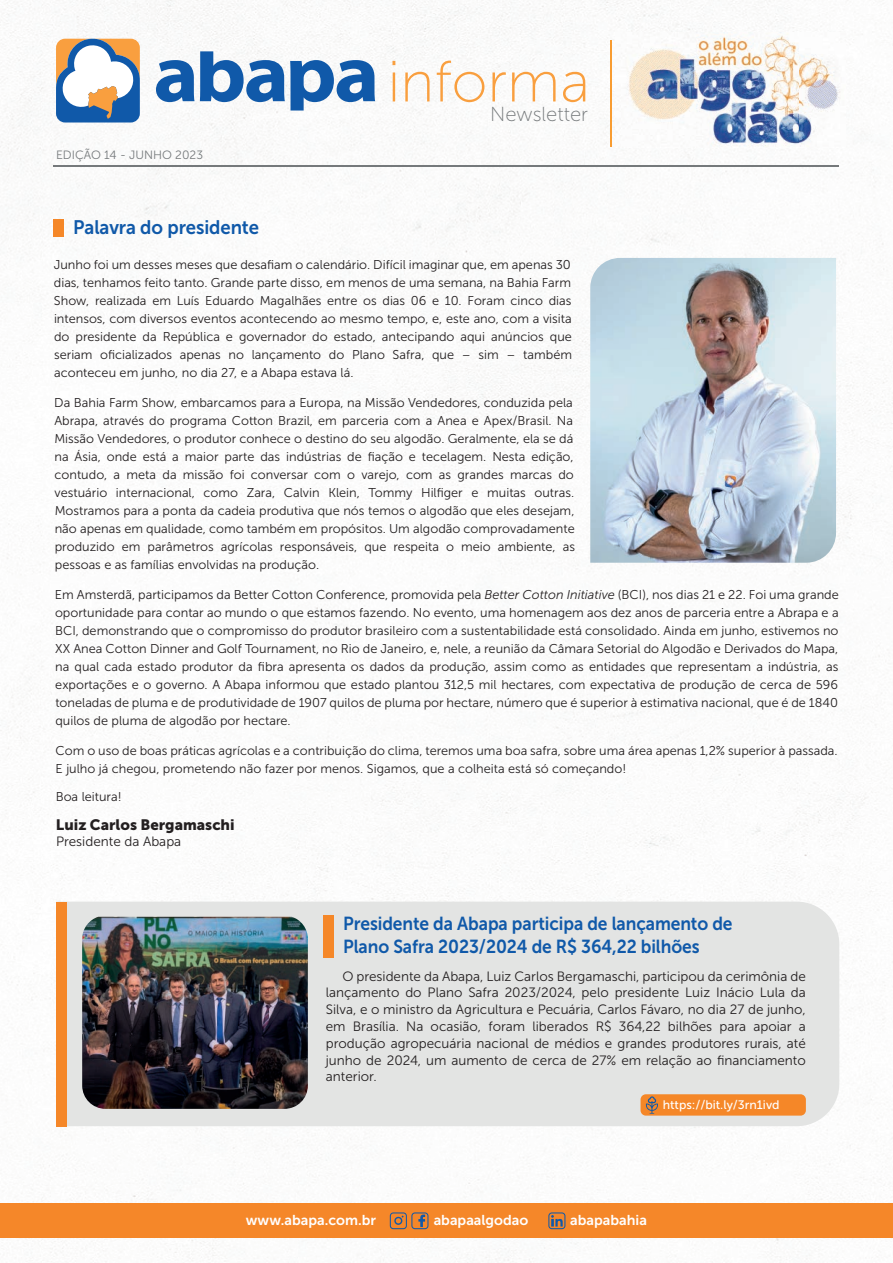
<style>
.page{position:relative;width:893px;height:1263px;background:#fff}
.page>*{position:absolute;margin:0;border:0;box-sizing:border-box;transform-origin:0 0}
.t1{font:58.05px "Museo Sans 100";color:#f99f3f}
.t2{font:20.25px "Museo Sans 100";color:#75797b}
.t3{font:19.5px "Museo Sans 700";letter-spacing:-.005em;color:#1059a9;scale:.95 1}
.t4{font:18.75px/22.5px "Museo Sans 700";letter-spacing:-.005em;color:#1059a9;scale:.93 1}
.t5{font:15px "Museo Sans 900";color:#231f20}
.t6{font:14.25px "Museo Sans 700";color:#fff}
.t7{font:13.5px/16.8px "Museo Sans 300";color:#231f20;text-align:justify}
.t8{font:12.75px/18px "Museo Sans 300";color:#231f20;text-align:justify}
.t9{font:12.3px "Museo Sans 500";color:#fff}
.t10{font:12px "Museo Sans 300";color:#75797b}
.s1{font-style:italic}
</style>
<div class="page">
<img style="left:0;top:0;width:893px;height:1263px">
<hr style="left:610px;top:40px;width:2px;height:107px;background:#f89c31">
<hr style="left:54px;top:165px;width:785px;height:1px;background:#75797b">
<svg style="left:156px;top:51px;width:219px;height:60px"></svg>
<svg style="left:56px;top:39px;width:84px;height:83px"></svg>
<div style="left:0;top:1204px;width:893px;height:34px;background:#f58729"></div>
<svg style="left:390px;top:1212px;width:38px;height:17px"></svg>
<svg style="left:548px;top:1212px;width:17px;height:17px"></svg>
<img style="left:616px;top:32px;width:230px;height:115px">
<div style="left:67px;top:902px;width:772px;height:224px;background:#e3e4e3"></div>
<div style="left:640px;top:1094px;width:166px;height:21px;background:#f58728;border-radius:5px"></div>
<svg style="left:646px;top:1096px;width:12px;height:18px"></svg>
<div style="left:56px;top:902px;width:11px;height:224px;background:#f58728"></div>
<div style="left:323px;top:915px;width:11px;height:43px;background:#f58728"></div>
<img style="left:82px;top:917px;width:226px;height:192px">
<img style="left:590px;top:258px;width:246px;height:305px">
<div style="left:54px;top:219px;width:10px;height:17px;background:#f58728"></div>
<p class="t10" style="left:56px;top:148px;width:149px">EDIÇÃO 14 - JUNHO 2023</p>
<h3 class="t3" style="left:73px;top:217px;width:197px">Palavra do presidente</h3>
<h1 class="t1" style="left:388px;top:51px;width:204px">informa</h1>
<h2 class="t2" style="left:490px;top:103px;width:99px">Newsletter</h2>
<p class="t8" style="left:54px;top:255px;width:520px">Junho foi um desses meses que desafiam o calendário. Difícil imaginar que, em apenas 30 dias, tenhamos feito tanto. Grande parte disso, em menos de uma semana, na Bahia Farm Show, realizada em Luís Eduardo Magalhães entre os dias 06 e 10. Foram cinco dias intensos, com diversos eventos acontecendo ao mesmo tempo, e, este ano, com a visita do presidente da República e governador do estado, antecipando aqui anúncios que seriam oficializados apenas no lançamento do Plano Safra, que – sim – também aconteceu em junho, no dia 27, e a Abapa estava lá.</p>
<p class="t8" style="left:54px;top:393px;width:522px;text-align:left">Da Bahia Farm Show, embarcamos para a Europa, na Missão Vendedores, conduzida pela Abrapa, através do programa Cotton Brazil, em parceria com a Anea e Apex/Brasil. Na Missão Vendedores, o produtor conhece o destino do seu algodão. Geralmente, ela se dá na Ásia, onde está a maior parte das indústrias de fiação e tecelagem. Nesta edição, contudo, a meta da missão foi conversar com o varejo, com as grandes marcas do vestuário internacional, como Zara, Calvin Klein, Tommy Hilfiger e muitas outras.<br>Mostramos para a ponta da cadeia produtiva que nós temos o algodão que eles desejam, não apenas em qualidade, como também em propósitos. Um algodão comprovadamente produzido em parâmetros agrícolas responsáveis, que respeita o meio ambiente, as pessoas e as famílias envolvidas na produção.</p>
<p class="t8" style="left:55px;top:585px;width:785px">Em Amsterdã, participamos da Better Cotton Conference, promovida pela <span class="s1">Better Cotton Initiative</span> (BCI), nos dias 21 e 22. Foi uma grande oportunidade para contar ao mundo o que estamos fazendo. No evento, uma homenagem aos dez anos de parceria entre a Abrapa e a BCI, demonstrando que o compromisso do produtor brasileiro com a sustentabilidade está consolidado. Ainda em junho, estivemos no XX Anea Cotton Dinner and Golf Tournament, no Rio de Janeiro, e, nele, a reunião da Câmara Setorial do Algodão e Derivados do Mapa, na qual cada estado produtor da fibra apresenta os dados da produção, assim como as entidades que representam a indústria, as exportações e o governo. A Abapa informou que estado plantou 312,5 mil hectares, com expectativa de produção de cerca de 596 toneladas de pluma e de produtividade de 1907 quilos de pluma por hectare, número que é superior à estimativa nacional, que é de 1840 quilos de pluma de algodão por hectare.</p>
<p class="t8" style="left:56px;top:741px;width:784px">Com o uso de boas práticas agrícolas e a contribuição do clima, teremos uma boa safra, sobre uma área apenas 1,2% superior à passada.<br>E julho já chegou, prometendo não fazer por menos. Sigamos, que a colheita está só começando!</p>
<p class="t8" style="left:56px;top:788px;width:67px">Boa leitura!</p>
<p class="t5" style="left:56px;top:816px;width:180px">Luiz Carlos Bergamaschi</p>
<p class="t7" style="left:56px;top:833px;width:127px">Presidente da Abapa</p>
<h3 class="t4" style="left:343px;top:912px;width:420px">Presidente da Abapa participa de lançamento de<br>Plano Safra 2023/2024 de R$ 364,22 bilhões</h3>
<p class="t7" style="left:326px;top:968px;width:482px;text-indent:16px">O presidente da Abapa, Luiz Carlos Bergamaschi, participou da cerimônia de lançamento do Plano Safra 2023/2024, pelo presidente Luiz Inácio Lula da Silva, e o ministro da Agricultura e Pecuária, Carlos Fávaro, no dia 27 de junho, em Brasília. Na ocasião, foram liberados R$ 364,22 bilhões para apoiar a produção agropecuária nacional de médios e grandes produtores rurais, até junho de 2024, um aumento de cerca de 27% em relação ao financiamento anterior.</p>
<p class="t9" style="left:663px;top:1098px;width:118px">https://bit.ly/3rn1ivd</p>
<p class="t6" style="left:246px;top:1212px;width:132px">www.abapa.com.br</p>
<p class="t6" style="left:434px;top:1212px;width:96px">abapaalgodao</p>
<p class="t6" style="left:570px;top:1212px;width:78px">abapabahia</p>
</div>
